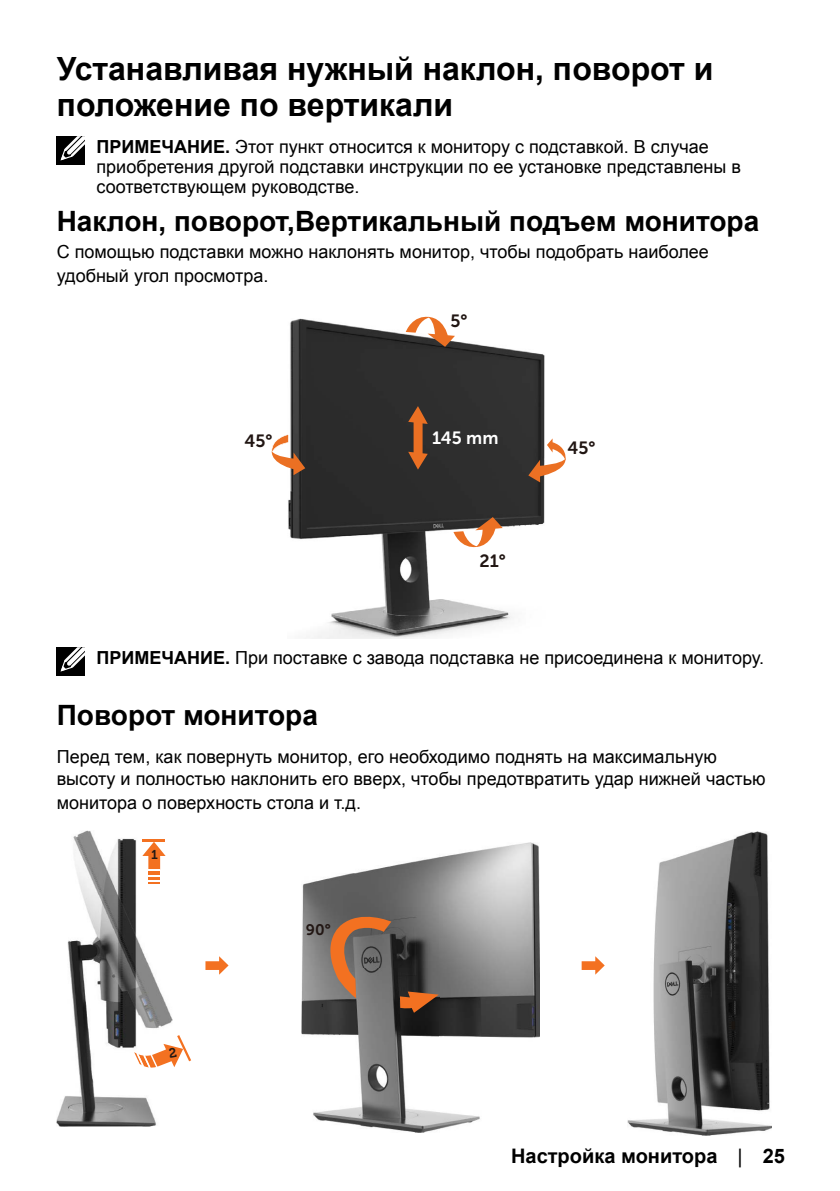
<style>
.page{position:relative;width:840px;height:1191px;background:#fff}
.page>*{position:absolute;margin:0;border:0;box-sizing:border-box;transform-origin:0 0}
.t1{font:700 32px/36px "Arial";color:#000}
.t2{font:700 28px "Arial";color:#000}
.t3{font:700 20px "Arial";color:#000}
.t4{font:18px/20px "Arial";color:#000}
.t5{font:17.6px "Museo Sans For Dell 700";color:#211613}
.t6{font:17.6px "Museo Sans For Dell 700";color:#fff}
.t7{font:15.2px "Museo Sans For Dell 700";color:#221714}
.t8{font:12.8px "Museo For Dell 700";color:#231915}
.s1{font-weight:700}
.s2{font-weight:400}
</style>
<div class="page">
<div style="left:57px;top:136px;width:28px;height:28px;background:#000"></div>
<svg style="left:60px;top:136px;width:25px;height:25px"></svg>
<img style="left:288px;top:319px;width:257px;height:319px">
<svg style="left:405px;top:316px;width:49px;height:31px"></svg>
<svg style="left:271px;top:434px;width:34px;height:41px"></svg>
<svg style="left:528px;top:438px;width:38px;height:44px"></svg>
<svg style="left:408px;top:406px;width:19px;height:63px"></svg>
<svg style="left:453px;top:517px;width:49px;height:33px"></svg>
<div style="left:57px;top:647px;width:28px;height:28px;background:#000"></div>
<svg style="left:60px;top:647px;width:25px;height:25px"></svg>
<img style="left:302px;top:842px;width:237px;height:290px">
<svg style="left:205px;top:956px;width:23px;height:18px"></svg>
<svg style="left:581px;top:956px;width:23px;height:18px"></svg>
<img style="left:57px;top:830px;width:115px;height:296px">
<hr style="left:143px;top:838px;width:22px;height:3px;background:#f37121">
<svg style="left:142px;top:841px;width:23px;height:43px"></svg>
<svg style="left:115px;top:1022px;width:5px;height:4px"></svg>
<svg style="left:144px;top:1005px;width:5px;height:5px"></svg>
<svg style="left:399px;top:991px;width:39px;height:21px"></svg>
<svg style="left:319px;top:908px;width:72px;height:90px;background:#8c6f5e"></svg>
<svg style="left:531px;top:1013px;width:3px;height:5px"></svg>
<img style="left:627px;top:831px;width:144px;height:304px">
<svg style="left:134px;top:1035px;width:57px;height:32px"></svg>
<h1 class="t1" style="left:57px;top:52px;width:657px">Устанавливая нужный наклон, поворот и положение по вертикали</h1>
<p class="t4" style="left:96px;top:137px;width:645px"><span class="s1">ПРИМЕЧАНИЕ.</span> Этот пункт относится к монитору с подставкой. В случае приобретения другой подставки инструкции по ее установке представлены в соответствующем руководстве.</p>
<h2 class="t2" style="left:57px;top:202px;width:703px">Наклон, поворот,Вертикальный подъем монитора</h2>
<p class="t4" style="left:57px;top:240px;width:653px;line-height:24px">С помощью подставки можно наклонять монитор, чтобы подобрать наиболее удобный угол просмотра.</p>
<p class="t5" style="left:450px;top:311px;width:19px">5°</p>
<p class="t5" style="left:244px;top:431px;width:30px">45°</p>
<p class="t6" style="left:432px;top:428px;width:68px">145 mm</p>
<p class="t5" style="left:479px;top:551px;width:28px">21°</p>
<p class="t5" style="left:567px;top:438px;width:30px">45°</p>
<p class="t4" style="left:96px;top:648px;width:668px"><span class="s1">ПРИМЕЧАНИЕ.</span> При поставке с завода подставка не присоединена к монитору.</p>
<h2 class="t2" style="left:57px;top:696px;width:262px">Поворот монитора</h2>
<p class="t4" style="left:57px;top:746px;width:710px;line-height:21.6px">Перед тем, как повернуть монитор, его необходимо поднять на максимальную высоту и полностью наклонить его вверх, чтобы предотвратить удар нижней частью</p>
<p class="t4" style="left:57px;top:792px;width:305px">монитора о поверхность стола и т.д.</p>
<p class="t8" style="left:151px;top:847px;width:8px">1</p>
<p class="t7" style="left:306px;top:920px;width:26px">90°</p>
<p class="t3" style="left:511px;top:1142px;width:275px">Настройка монитора <span class="s2">|</span> 25</p>
</div>
